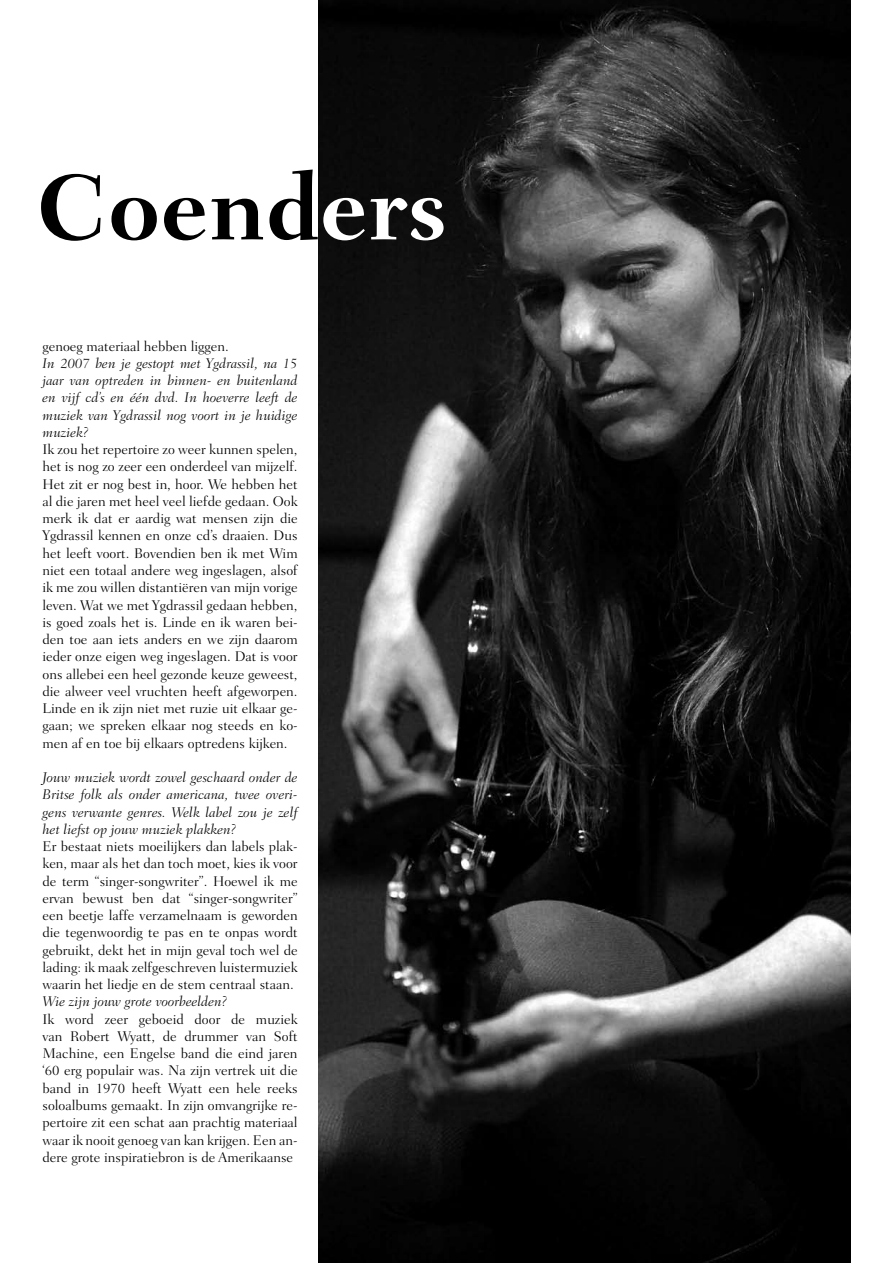
<style>
.page{position:relative;width:893px;height:1263px;background:#fff}
.page>*{position:absolute;margin:0;border:0;box-sizing:border-box;transform-origin:0 0}
.t1{font:700 94.5px "Fairfield LT Std";color:#000}
.t2{font:300 14.25px/17.2px "Fairfield LT Std";color:#000;text-align:justify}
.t3{font:italic 300 14.25px/17.2px "Fairfield LT Std";color:#000;text-align:justify}
.s1{color:#fff}
</style>
<div class="page">
<img style="left:319px;top:0;width:531px;height:1263px">
<h1 class="t1" style="left:36px;top:153px;width:413px">Coend<span class="s1">ers</span></h1>
<p class="t2" style="left:43px;top:337px;width:188px">genoeg materiaal hebben liggen.</p>
<p class="t3" style="left:43px;top:355px;width:257px">In 2007 ben je gestopt met Ygdrassil, na 15 jaar van optreden in binnen- en buitenland en vijf cd’s en één dvd. In hoeverre leeft de muziek van Ygdrassil nog voort in je huidige muziek?</p>
<p class="t2" style="left:43px;top:441px;width:257px">Ik zou het repertoire zo weer kunnen spelen, het is nog zo zeer een onderdeel van mijzelf.<br>Het zit er nog best in, hoor. We hebben het al die jaren met heel veel liefde gedaan. Ook merk ik dat er aardig wat mensen zijn die Ygdrassil kennen en onze cd’s draaien. Dus het leeft voort. Bovendien ben ik met Wim niet een totaal andere weg ingeslagen, alsof ik me zou willen distantiëren van mijn vorige leven. Wat we met Ygdrassil gedaan hebben, is goed zoals het is. Linde en ik waren bei&shy;den toe aan iets anders en we zijn daarom ieder onze eigen weg ingeslagen. Dat is voor ons allebei een heel gezonde keuze geweest, die alweer veel vruchten heeft afgeworpen.<br>Linde en ik zijn niet met ruzie uit elkaar ge&shy;gaan; we spreken elkaar nog steeds en ko&shy;men af en toe bij elkaars optredens kijken.</p>
<p class="t3" style="left:43px;top:769px;width:257px">Jouw muziek wordt zowel geschaard onder de Britse folk als onder americana, twee overi&shy;gens verwante genres. Welk label zou je zelf het liefst op jouw muziek plakken?</p>
<p class="t2" style="left:43px;top:838px;width:257px">Er bestaat niets moeilijkers dan labels plak&shy;ken, maar als het dan toch moet, kies ik voor de term “singer-songwriter”. Hoewel ik me ervan bewust ben dat “singer-songwriter” een beetje laffe verzamelnaam is geworden die tegenwoordig te pas en te onpas wordt gebruikt, dekt het in mijn geval toch wel de lading: ik maak zelfgeschreven luistermuziek waarin het liedje en de stem centraal staan.</p>
<p class="t3" style="left:43px;top:993px;width:186px">Wie zijn jouw grote voorbeelden?</p>
<p class="t2" style="left:43px;top:1010px;width:257px">Ik word zeer geboeid door de muziek van Robert Wyatt, de drummer van Soft Machine, een Engelse band die eind jaren ‘60 erg populair was. Na zijn vertrek uit die band in 1970 heeft Wyatt een hele reeks soloalbums gemaakt. In zijn omvangrijke re&shy;pertoire zit een schat aan prachtig materiaal waar ik nooit genoeg van kan krijgen. Een an&shy;dere grote inspiratiebron is de Amerikaanse</p>
</div>
